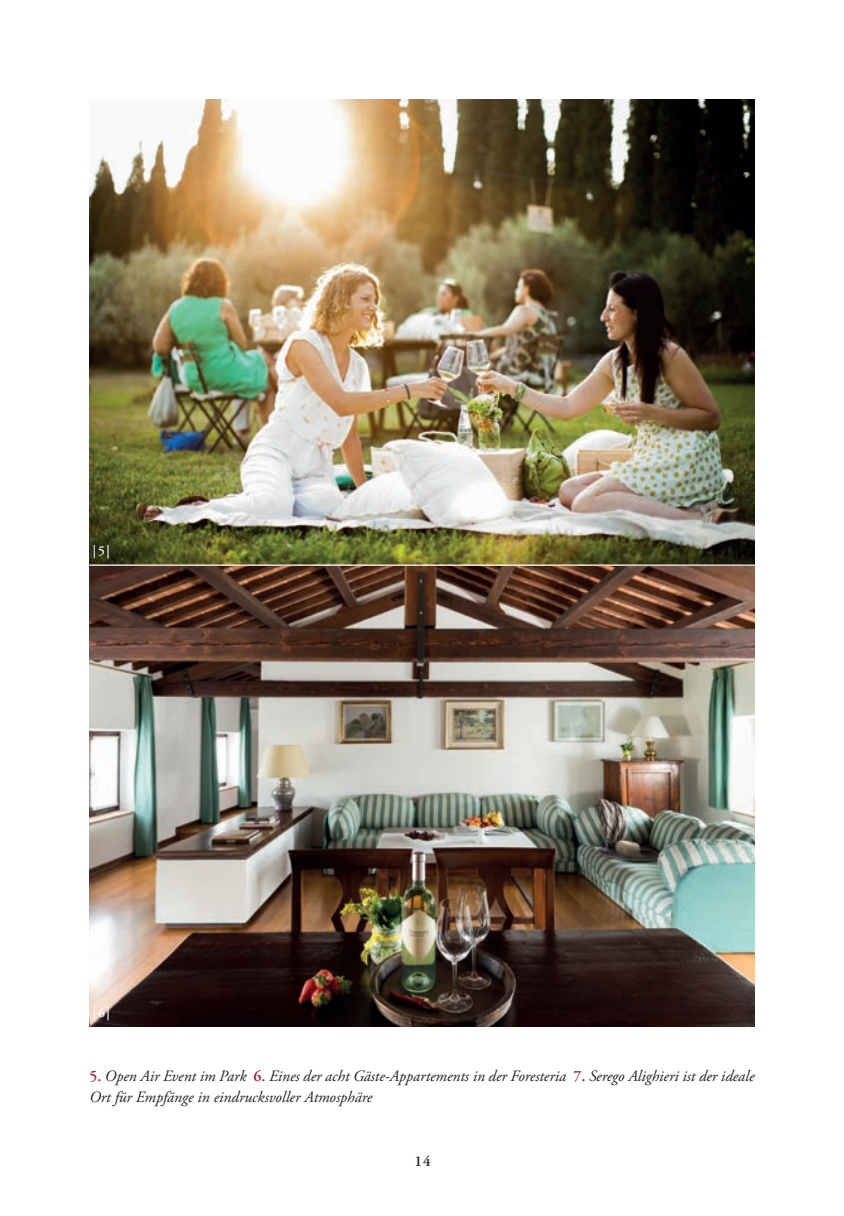
<style>
.page{position:relative;width:844px;height:1216px;background:#fff}
.page>*{position:absolute;margin:0;border:0;box-sizing:border-box;transform-origin:0 0}
.t1{font:italic 15.75px/20.1px "Adobe Garamond Pro";color:#231f20}
.t2{font:600 15.05px "Adobe Garamond Pro";color:#231f20}
.t3{font:600 13.47px "Adobe Garamond Pro";color:#fff}
.s1{font-weight:600;font-style:normal;color:#a62035}
</style>
<div class="page">
<img style="left:90px;top:565px;width:664px;height:461px">
<img style="left:90px;top:99px;width:664px;height:465px">
<p class="t3" style="left:93px;top:543px;width:18px">|5|</p>
<p class="t3" style="left:93px;top:1004px;width:18px">|6|</p>
<p class="t1" style="left:89px;top:1066px;width:666px"><span class="s1">5.</span> Open Air Event im Park <span class="s1">6.</span> Eines der acht Gäste-Appartements in der Foresteria <span class="s1">7.</span> Serego Alighieri ist der ideale<br>Ort für Empfänge in eindrucksvoller Atmosphäre</p>
<p class="t2" style="left:414px;top:1152px;width:18px">14</p>
</div>
